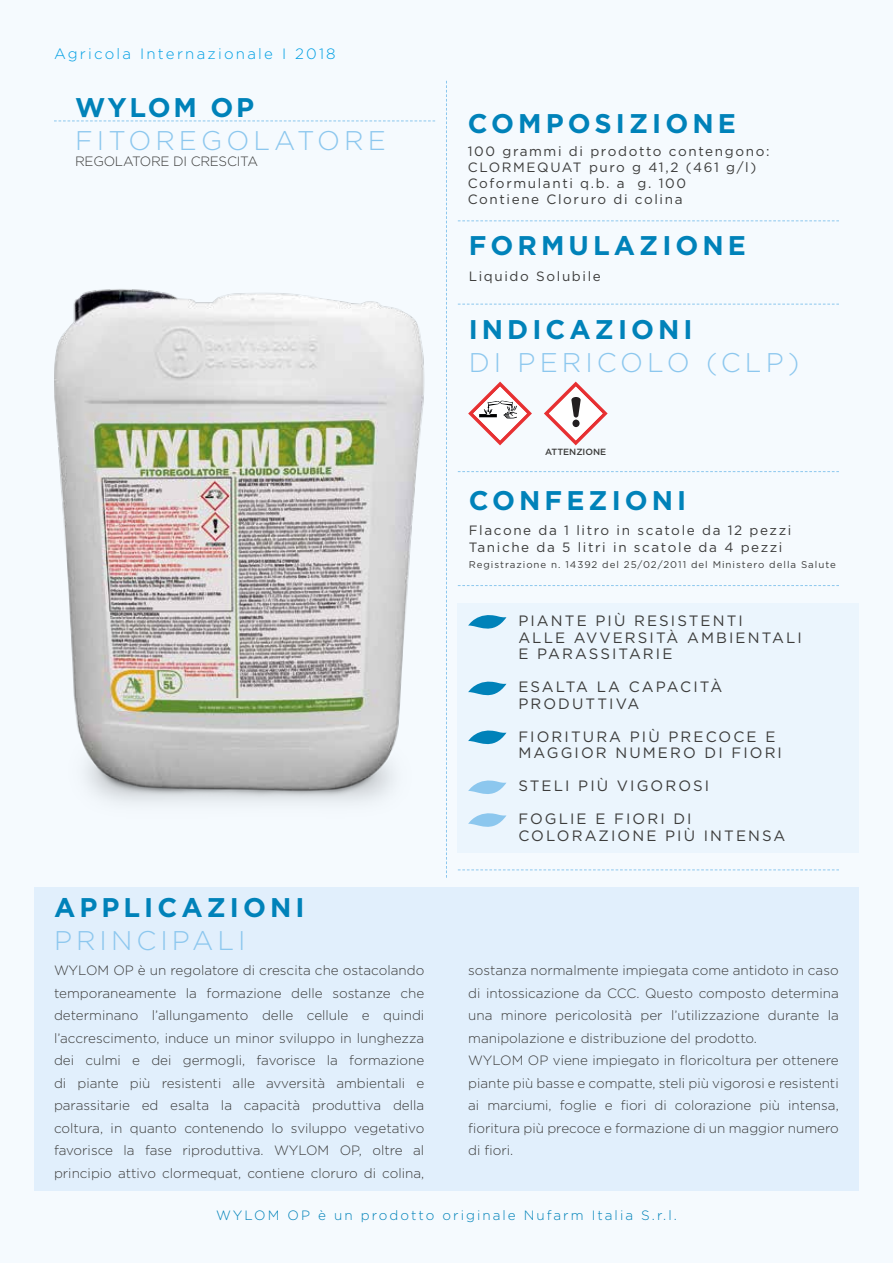
<style>
.page{position:relative;width:893px;height:1263px;background:#f5fafe}
.page>*{position:absolute;margin:0;border:0;box-sizing:border-box;transform-origin:0 0}
.t1{font:700 27px "Gotham";letter-spacing:.15em;color:#0082b9}
.t2{font:300 27px "Gotham";letter-spacing:.15em;color:#8cc7ee}
.t3{font:15px/16.5px "Gotham";letter-spacing:.14em;color:#3c3c3b}
.t4{font:300 15px "Gotham";letter-spacing:.15em;color:#009fe3}
.t5{font:300 13.5px/22.5px "Gotham";color:#3c3c3b;text-align:justify}
.t6{font:13.5px/16.2px "Gotham";letter-spacing:.12em;color:#3c3c3b}
.t7{font:300 13.5px "Gotham";letter-spacing:.15em;color:#0082b9}
.t8{font:300 13.5px "Gotham";letter-spacing:-.02em;color:#3c3c3b}
.t9{font:9.75px "Gotham";letter-spacing:.1em;color:#3c3c3b}
.t10{font:500 9px "Gotham";color:#3c3c3b}
</style>
<div class="page">
<div style="left:458px;top:603px;width:401px;height:249px;background:#ebf5fd"></div>
<div style="left:34px;top:887px;width:825px;height:304px;background:#e1effc"></div>
<img style="left:54px;top:289px;width:405px;height:513px">
<svg style="left:54px;top:120px;width:381px;height:1px"></svg>
<svg style="left:458px;top:220px;width:381px;height:1px"></svg>
<svg style="left:458px;top:471px;width:381px;height:1px"></svg>
<svg style="left:458px;top:585px;width:381px;height:1px"></svg>
<svg style="left:458px;top:869px;width:381px;height:1px"></svg>
<svg style="left:458px;top:304px;width:381px;height:1px"></svg>
<svg style="left:446px;top:81px;width:1px;height:797px"></svg>
<svg style="left:468px;top:382px;width:64px;height:63px"></svg>
<svg style="left:544px;top:382px;width:64px;height:63px"></svg>
<svg style="left:468px;top:813px;width:38px;height:14px"></svg>
<svg style="left:468px;top:615px;width:38px;height:14px"></svg>
<svg style="left:468px;top:681px;width:38px;height:15px"></svg>
<svg style="left:468px;top:730px;width:38px;height:15px"></svg>
<svg style="left:468px;top:780px;width:38px;height:14px"></svg>
<p class="t4" style="left:54px;top:44px;width:283px">Agricola Internazionale I 2018</p>
<h1 class="t1" style="left:75px;top:89px;width:181px">WYLOM OP</h1>
<h1 class="t2" style="left:75px;top:123px;width:312px">FITOREGOLATORE</h1>
<p class="t8" style="left:75px;top:153px;width:184px">REGOLATORE DI CRESCITA</p>
<h1 class="t1" style="left:54px;top:890px;width:252px">APPLICAZIONI</h1>
<h1 class="t2" style="left:54px;top:923px;width:193px">PRINCIPALI</h1>
<p class="t5" style="left:54px;top:959px;width:372px">WYLOM OP è un regolatore di crescita che ostacolando temporaneamente la formazione delle sostanze che determinano l’allungamento delle cellule e quindi l’accrescimento, induce un minor sviluppo in lunghezza dei culmi e dei germogli, favorisce la formazione di piante più resistenti alle avversità ambientali e parassitarie ed esalta la capacità produttiva della coltura, in quanto contenendo lo sviluppo vegetativo favorisce la fase riproduttiva. WYLOM OP, oltre al principio attivo clormequat, contiene cloruro di colina,</p>
<h1 class="t1" style="left:468px;top:106px;width:270px">COMPOSIZIONE</h1>
<p class="t6" style="left:468px;top:143px;width:303px">100 grammi di prodotto contengono:<br>CLORMEQUAT puro g 41,2 (461 g/l)<br>Coformulanti q.b. a g. 100<br>Contiene Cloruro di colina</p>
<h1 class="t1" style="left:469px;top:228px;width:279px">FORMULAZIONE</h1>
<p class="t6" style="left:469px;top:268px;width:134px">Liquido Solubile</p>
<h1 class="t1" style="left:469px;top:311px;width:225px">INDICAZIONI</h1>
<h1 class="t2" style="left:469px;top:345px;width:332px">DI PERICOLO (CLP)</h1>
<p class="t10" style="left:545px;top:445px;width:63px">ATTENZIONE</p>
<h1 class="t1" style="left:469px;top:482px;width:219px">CONFEZIONI</h1>
<p class="t6" style="left:469px;top:522px;width:324px">Flacone da 1 litro in scatole da 12 pezzi<br>Taniche da 5 litri in scatole da 4 pezzi</p>
<p class="t9" style="left:469px;top:558px;width:369px">Registrazione n. 14392 del 25/02/2011 del Ministero della Salute</p>
<p class="t3" style="left:518px;top:612px;width:285px">PIANTE PIÙ RESISTENTI<br>ALLE AVVERSITÀ AMBIENTALI<br>E PARASSITARIE</p>
<p class="t3" style="left:518px;top:678px;width:205px">ESALTA LA CAPACITÀ<br>PRODUTTIVA</p>
<p class="t3" style="left:518px;top:728px;width:265px">FIORITURA PIÙ PRECOCE E<br>MAGGIOR NUMERO DI FIORI</p>
<p class="t3" style="left:518px;top:777px;width:192px">STELI PIÙ VIGOROSI</p>
<p class="t3" style="left:518px;top:810px;width:269px">FOGLIE E FIORI DI<br>COLORAZIONE PIÙ INTENSA</p>
<p class="t5" style="left:468px;top:959px;width:372px;text-align:left">sostanza normalmente impiegata come antidoto in caso di intossicazione da CCC. Questo composto determina una minore pericolosità per l’utilizzazione durante la manipolazione e distribuzione del prodotto.<br>WYLOM OP viene impiegato in floricoltura per ottenere piante più basse e compatte, steli più vigorosi e resistenti ai marciumi, foglie e fiori di colorazione più intensa, fioritura più precoce e formazione di un maggior numero di fiori.</p>
<p class="t7" style="left:216px;top:1206px;width:462px">WYLOM OP è un prodotto originale Nufarm Italia S.r.l.</p>
</div>
